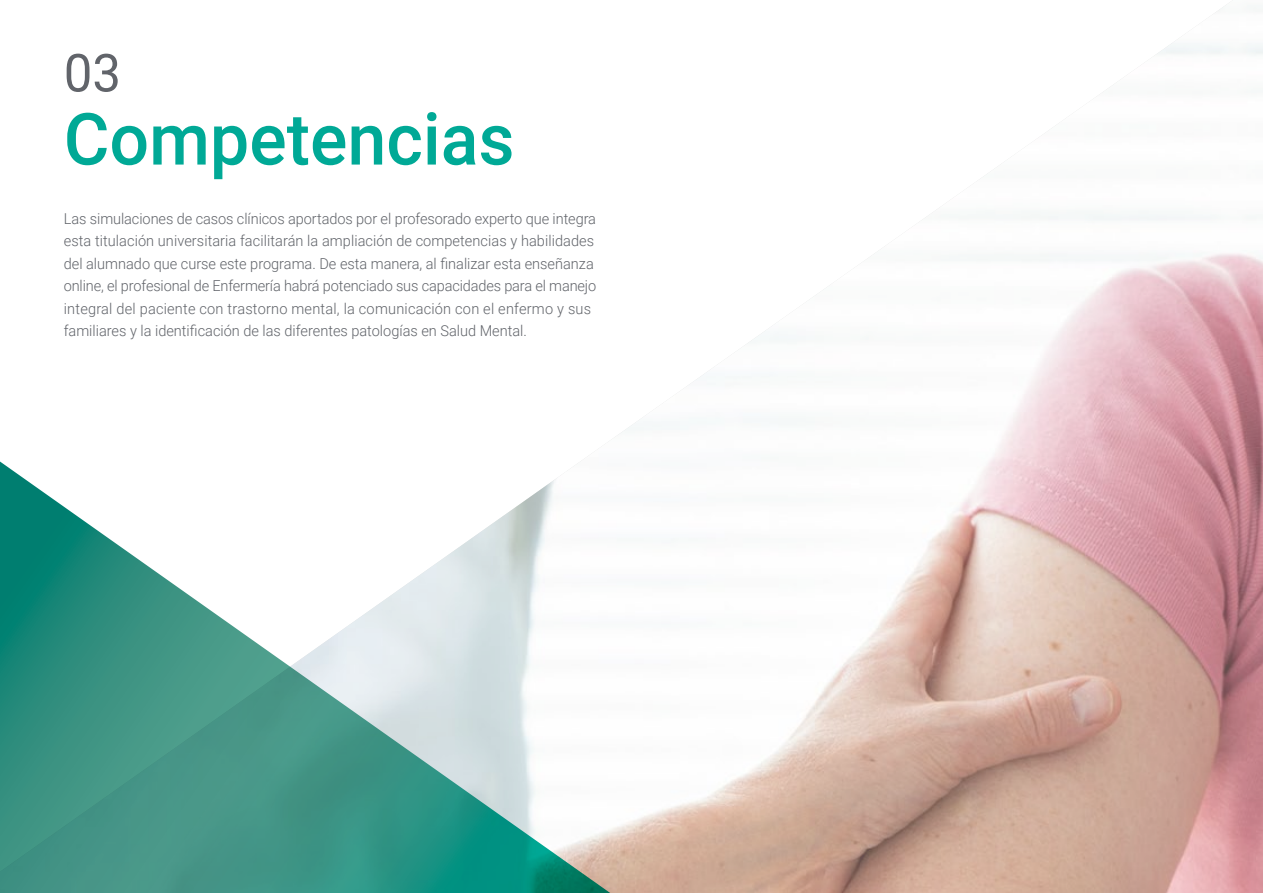
<style>
.page{position:relative;width:1263px;height:893px;background:#fff}
.page>*{position:absolute;margin:0;border:0;box-sizing:border-box;transform-origin:0 0}
.t1{font:500 72px "Roboto";color:#00a996}
.t2{font:52.5px "Roboto";color:#61646a}
.t3{font:300 15px/22.5px "Roboto";color:#61646a}
</style>
<div class="page">
<img style="left:615px;top:2px;width:648px;height:891px">
<svg style="left:0;top:446px;width:640px;height:447px"></svg>
<h2 class="t2" style="left:64px;top:36px;width:59px">03</h2>
<h1 class="t1" style="left:64px;top:89px;width:452px">Competencias</h1>
<p class="t3" style="left:64px;top:207px;width:534px">Las simulaciones de casos clínicos aportados por el profesorado experto que integra esta titulación universitaria facilitarán la ampliación de competencias y habilidades del alumnado que curse este programa. De esta manera, al finalizar esta enseñanza online, el profesional de Enfermería habrá potenciado sus capacidades para el manejo integral del paciente con trastorno mental, la comunicación con el enfermo y sus familiares y la identificación de las diferentes patologías en Salud Mental.</p>
</div>
